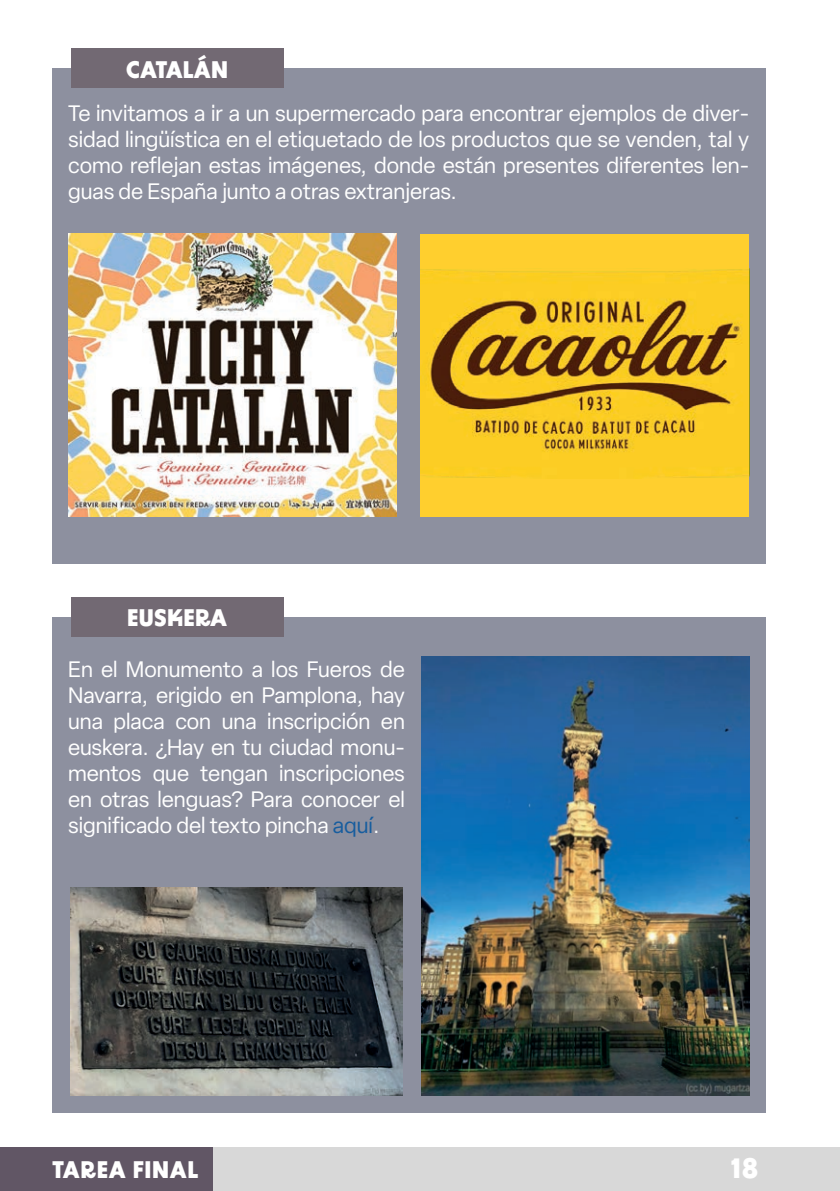
<style>
.page{position:relative;width:840px;height:1191px;background:#fff}
.page>*{position:absolute;margin:0;border:0;box-sizing:border-box;transform-origin:0 0}
.t1{font:700 28px "BD Supper";color:#fff}
.t2{font:700 24px "BD Supper";letter-spacing:-.02em;color:#fff}
.t3{font:700 24px "BD Supper";color:#fff}
.t4{font:22px/26px "Elza";color:#fff;text-align:justify}
.s1{color:#175d9e}
</style>
<div class="page">
<div style="left:0;top:1147px;width:839px;height:44px;background:#d8d8d8"></div>
<div style="left:0;top:1147px;width:213px;height:44px;background:#615665"></div>
<div style="left:52px;top:68px;width:712px;height:495px;background:#8d909f"></div>
<div style="left:52px;top:617px;width:712px;height:495px;background:#8d909f"></div>
<div style="left:71px;top:49px;width:212px;height:39px;background:#726973"></div>
<div style="left:71px;top:597px;width:212px;height:39px;background:#726973"></div>
<img style="left:68px;top:234px;width:328px;height:283px">
<div style="left:420px;top:234px;width:328px;height:283px;background:#ffcf2e"></div>
<img style="left:420px;top:269px;width:328px;height:210px">
<img style="left:71px;top:888px;width:332px;height:207px">
<img style="left:421px;top:656px;width:327px;height:439px">
<p class="t2" style="left:126px;top:54px;width:104px">CATALÁN</p>
<p class="t4" style="left:68px;top:100px;width:682px">Te invitamos a ir a un supermercado para encontrar ejemplos de diver&shy;sidad lingüística en el etiquetado de los productos que se venden, tal y como reflejan estas imágenes, donde están presentes diferentes len&shy;guas de España junto a otras extranjeras.</p>
<p class="t2" style="left:127px;top:603px;width:102px">EUSKERA</p>
<p class="t4" style="left:68px;top:656px;width:338px">En el Monumento a los Fueros de Navarra, erigido en Pamplona, hay una placa con una inscripción en euskera. ¿Hay en tu ciudad monu&shy;mentos que tengan inscripciones en otras lenguas? Para conocer el significado del texto pincha <span class="s1">aquí</span>.</p>
<p class="t3" style="left:52px;top:1154px;width:148px">TAREA FINAL</p>
<p class="t1" style="left:729px;top:1150px;width:30px">18</p>
</div>
